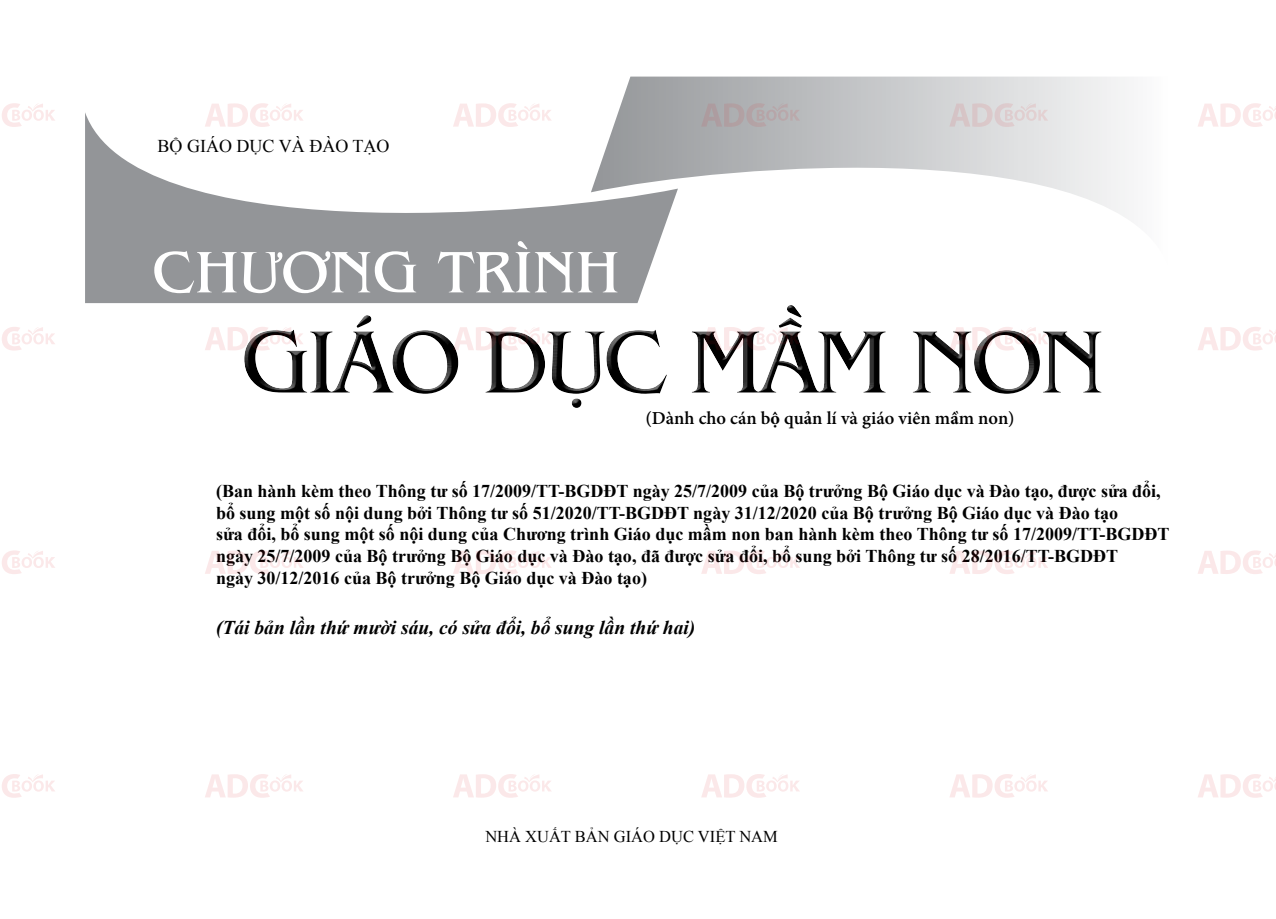
<style>
.page{position:relative;width:1276px;height:919px;background:#fff}
.page>*{position:absolute;margin:0;border:0;box-sizing:border-box;transform-origin:0 0}
.t1{font:61.2px "Benguiat";color:#fff}
.t2{font:italic 700 19.5px "Times New Roman";color:#000}
.t3{font:700 18px/21.6px "Times New Roman";color:#000}
.t4{font:700 18px "Adobe Hebrew";color:#000}
.t5{font:18px "Times New Roman";color:#000}
.t6{font:16.5px "Times New Roman";color:#000}
.s1{font-family:"Minion Pro"}
</style>
<div class="page">
<div style="left:238px;top:299px;width:869px;height:108px;background:#fff;opacity:.75"></div>
<div style="left:238px;top:304px;width:869px;height:109px;background:#fff"></div>
<svg style="left:85px;top:113px;width:593px;height:190px;fill:#939598"></svg>
<svg style="left:591px;top:77px;width:538px;height:192px"></svg>
<svg style="left:2px;top:103px;width:53px;height:24px"></svg>
<svg style="left:205px;top:103px;width:99px;height:24px"></svg>
<svg style="left:453px;top:103px;width:99px;height:24px"></svg>
<svg style="left:701px;top:103px;width:99px;height:24px;background:#b1aaad"></svg>
<svg style="left:949px;top:103px;width:99px;height:24px;background:#dcd5d6"></svg>
<svg style="left:1198px;top:103px;width:78px;height:24px"></svg>
<svg style="left:2px;top:327px;width:53px;height:23px"></svg>
<svg style="left:205px;top:315px;width:462px;height:93px"></svg>
<svg style="left:692px;top:305px;width:409px;height:89px"></svg>
<svg style="left:1198px;top:327px;width:78px;height:23px"></svg>
<svg style="left:2px;top:550px;width:53px;height:24px"></svg>
<svg style="left:205px;top:550px;width:98px;height:24px"></svg>
<svg style="left:453px;top:550px;width:98px;height:24px"></svg>
<svg style="left:701px;top:550px;width:99px;height:24px"></svg>
<svg style="left:950px;top:550px;width:98px;height:24px"></svg>
<svg style="left:1198px;top:550px;width:78px;height:24px"></svg>
<svg style="left:2px;top:774px;width:53px;height:23px"></svg>
<svg style="left:205px;top:774px;width:98px;height:23px"></svg>
<svg style="left:453px;top:774px;width:98px;height:23px"></svg>
<svg style="left:701px;top:774px;width:98px;height:23px"></svg>
<svg style="left:950px;top:774px;width:98px;height:23px"></svg>
<svg style="left:1198px;top:774px;width:78px;height:23px"></svg>
<p class="t5" style="left:158px;top:134px;width:233px">BỘ GIÁO DỤC VÀ ĐÀO TẠO</p>
<h1 class="t1" style="left:152px;top:229px;width:469px">CHƯƠNG TRÌNH</h1>
<p class="t4" style="left:645px;top:407px;width:371px">(Dành cho cán b<span class="s1">ộ</span> qu<span class="s1">ả</span>n lí và giáo viên m<span class="s1">ầ</span>m non)</p>
<p class="t3" style="left:216px;top:480px;width:955px">(Ban hành kèm theo Thông tư số 17/2009/TT-BGDĐT ngày 25/7/2009 của Bộ trưởng Bộ Giáo dục và Đào tạo, được sửa đổi, bổ sung một số nội dung bởi Thông tư số 51/2020/TT-BGDĐT ngày 31/12/2020 của Bộ trưởng Bộ Giáo dục và Đào tạo<br>sửa đổi, bổ sung một số nội dung của Chương trình Giáo dục mầm non ban hành kèm theo Thông tư số 17/2009/TT-BGDĐT ngày 25/7/2009 của Bộ trưởng Bộ Giáo dục và Đào tạo, đã được sửa đổi, bổ sung bởi Thông tư số 28/2016/TT-BGDĐT<br>ngày 30/12/2016 của Bộ trưởng Bộ Giáo dục và Đào tạo)</p>
<p class="t2" style="left:216px;top:614px;width:481px">(Tái bản lần thứ mười sáu, có sửa đổi, bổ sung lần thứ hai)</p>
<p class="t6" style="left:485px;top:825px;width:294px">NHÀ XUẤT BẢN GIÁO DỤC VIỆT NAM</p>
</div>
